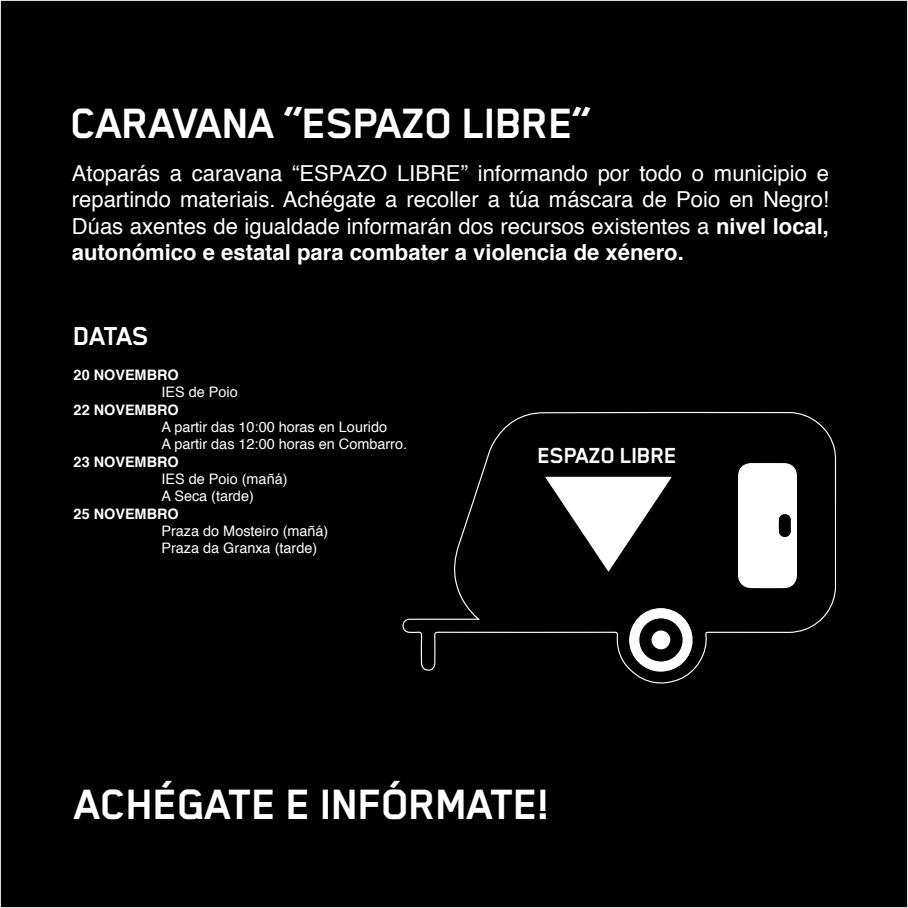
<style>
.page{position:relative;width:908px;height:908px;background:#fff}
.page>*{position:absolute;margin:0;border:0;box-sizing:border-box;transform-origin:0 0}
.t1{font:700 49px "Blender Pro";letter-spacing:-.025em;color:#fff}
.t2{font:700 30px "Blender Pro";letter-spacing:-.05em;color:#fff}
.t3{font:700 25.2px "Blender Pro";letter-spacing:-.025em;color:#fff}
.t4{font:22px/26.4px "Helvetica";color:#fff;text-align:justify}
.t5{font:14.42px/17.3px "Helvetica";color:#fff}
.t6{font:700 14.42px "Helvetica";color:#fff}
.s1{font-weight:700}
</style>
<div class="page">
<div style="left:0;top:0;width:907px;height:907px;background:#010101"></div>
<div style="left:402px;top:0;width:434px;height:687px;background:#010101"></div>
<div style="left:738px;top:0;width:59px;height:907px;background:#010101"></div>
<svg style="left:738px;top:463px;width:58px;height:124px"></svg>
<div style="left:629px;top:608px;width:62px;height:62px;background:#fff;border-radius:50%"></div>
<div style="left:629px;top:608px;width:63px;height:63px;border:1px solid #fff;border-radius:50%"></div>
<svg style="left:637px;top:616px;width:46px;height:46px"></svg>
<svg style="left:544px;top:476px;width:127px;height:95px"></svg>
<h1 class="t1" style="left:71px;top:96px;width:522px">CARAVANA “ESPAZO LIBRE”</h1>
<p class="t4" style="left:72px;top:160px;width:758px">Atoparás a caravana “ESPAZO LIBRE” informando por todo o municipio e repartindo materiais. Achégate a recoller a túa máscara de Poio en Negro!<br>Dúas axentes de igualdade informarán dos recursos existentes a <span class="s1">nivel local, autonómico e estatal para combater a violencia de xénero.</span></p>
<h2 class="t2" style="left:74px;top:320px;width:78px">DATAS</h2>
<p class="t6" style="left:74px;top:363px;width:107px">20 NOVEMBRO</p>
<p class="t5" style="left:161px;top:384px;width:78px">IES de Poio</p>
<p class="t6" style="left:74px;top:398px;width:107px">22 NOVEMBRO</p>
<p class="t5" style="left:161px;top:418px;width:247px">A partir das 10:00 horas en Lourido<br>A partir das 12:00 horas en Combarro.</p>
<p class="t6" style="left:74px;top:449px;width:107px">23 NOVEMBRO</p>
<p class="t5" style="left:161px;top:470px;width:127px">IES de Poio (mañá)<br>A Seca (tarde)</p>
<p class="t6" style="left:74px;top:501px;width:107px">25 NOVEMBRO</p>
<p class="t5" style="left:161px;top:522px;width:168px">Praza do Mosteiro (mañá)<br>Praza da Granxa (tarde)</p>
<p class="t3" style="left:537px;top:441px;width:141px">ESPAZO LIBRE</p>
<h1 class="t1" style="left:75px;top:777px;width:477px">ACHÉGATE E INFÓRMATE!</h1>
</div>
